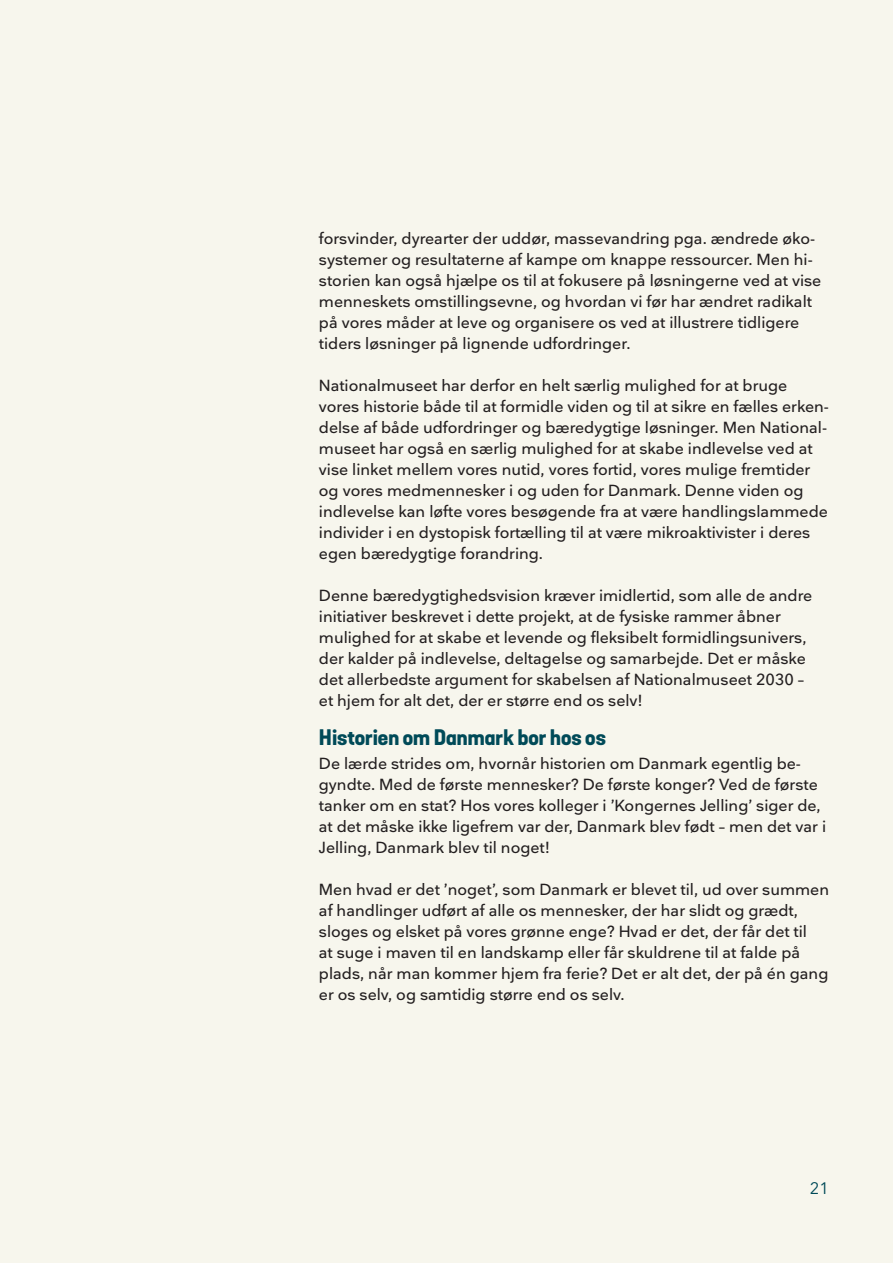
<style>
.page{position:relative;width:893px;height:1263px;background:#f7f6ed}
.page>*{position:absolute;margin:0;border:0;box-sizing:border-box;transform-origin:0 0}
.Core5-rubrik{font:700 expanded 21px "Kapra Neue";color:#004a58}
.t1{font:16.5px "Nationale";color:#004a58}
.Core5-brød{font:500 15.9px/21px "Nationale";color:#231f20}
</style>
<div class="page">
<p class="Core5-brød" style="left:319px;top:228px;width:504px">forsvinder, dyrearter der uddør, massevandring pga. ændrede øko&shy;systemer og resultaterne af kampe om knappe ressourcer. Men hi&shy;storien kan også hjælpe os til at fokusere på løsningerne ved at vise menneskets omstillingsevne, og hvordan vi før har ændret radikalt på vores måder at leve og organisere os ved at illustrere tidligere tiders løsninger på lignende udfordringer.</p>
<p class="Core5-brød" style="left:319px;top:375px;width:512px">Nationalmuseet har derfor en helt særlig mulighed for at bruge vores historie både til at formidle viden og til at sikre en fælles erken&shy;delse af både udfordringer og bæredygtige løsninger. Men National&shy;museet har også en særlig mulighed for at skabe indlevelse ved at vise linket mellem vores nutid, vores fortid, vores mulige fremtider og vores medmennesker i og uden for Danmark. Denne viden og indlevelse kan løfte vores besøgende fra at være handlingslammede individer i en dystopisk fortælling til at være mikroaktivister i deres egen bæredygtige forandring.</p>
<p class="Core5-brød" style="left:319px;top:585px;width:495px">Denne bæredygtighedsvision kræver imidlertid, som alle de andre initiativer beskrevet i dette projekt, at de fysiske rammer åbner mulighed for at skabe et levende og fleksibelt formidlingsunivers, der kalder på indlevelse, deltagelse og samarbejde. Det er måske det allerbedste argument for skabelsen af Nationalmuseet 2030 – et hjem for alt det, der er større end os selv!</p>
<p class="Core5-rubrik" style="left:319px;top:724px;width:289px">Historien om Danmark bor hos os</p>
<p class="Core5-brød" style="left:319px;top:753px;width:509px">De lærde strides om, hvornår historien om Danmark egentlig be&shy;gyndte. Med de første mennesker? De første konger? Ved de første tanker om en stat? Hos vores kolleger i ’Kongernes Jelling’ siger de, at det måske ikke ligefrem var der, Danmark blev født – men det var i Jelling, Danmark blev til noget!</p>
<p class="Core5-brød" style="left:319px;top:879px;width:512px">Men hvad er det ’noget’, som Danmark er blevet til, ud over summen af handlinger udført af alle os mennesker, der har slidt og grædt, sloges og elsket på vores grønne enge? Hvad er det, der får det til<br>at suge i maven til en landskamp eller får skuldrene til at falde på plads, når man kommer hjem fra ferie? Det er alt det, der på én gang er os selv, og samtidig større end os selv.</p>
<p class="t1" style="left:810px;top:1177px;width:21px">21</p>
</div>
